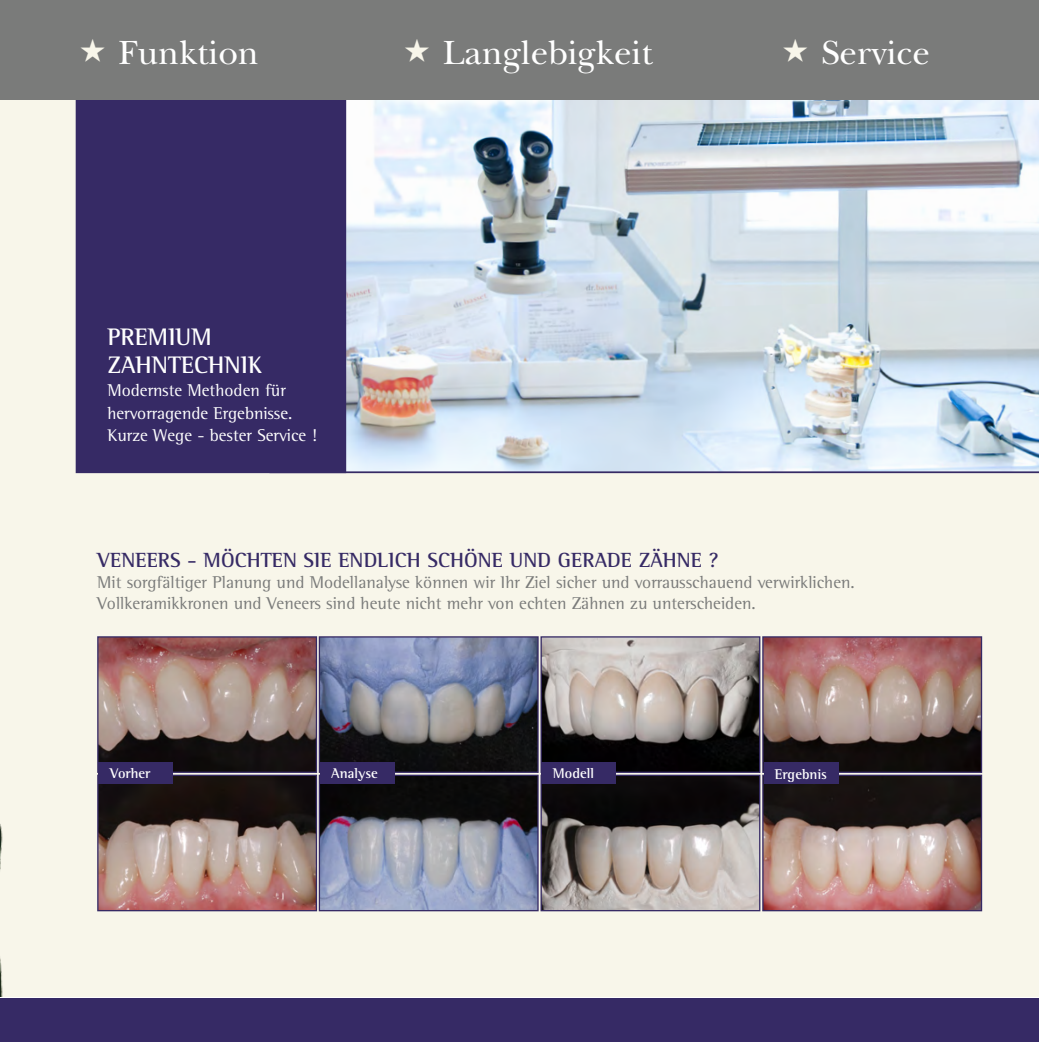
<style>
.page{position:relative;width:1039px;height:1042px;background:#fff}
.page>*{position:absolute;margin:0;border:0;box-sizing:border-box;transform-origin:0 0}
.t1{font:35px "New Baskerville";color:#fff}
.t2{font:700 24.5px/28px "Rotis Semi Serif Std";color:#fff}
.t3{font:700 21px "Rotis Semi Serif Std";color:#362a65}
.t4{font:17.5px/21px "Rotis Semi Serif Std";color:#7a7b7a}
.t5{font:17.5px/22.8px "Rotis Semi Serif Std";color:#fff}
.t6{font:700 14.35px "Rotis Semi Serif Std";color:#fff}
</style>
<div class="page">
<div style="left:0;top:62px;width:1038px;height:934px;background:#f8f6ea"></div>
<svg style="left:346px;top:99px;width:692px;height:374px;background:#ccd6e0"></svg>
<div style="left:77px;top:95px;width:268px;height:377px;background:#362a65"></div>
<div style="left:76px;top:94px;width:270px;height:379px;border:2px solid #362a65"></div>
<div style="left:0;top:0;width:1038px;height:99px;background:#7a7b7a"></div>
<div style="left:0;top:998px;width:1038px;height:44px;background:#362a65"></div>
<img style="left:0;top:824px;width:3px;height:172px">
<img style="left:97px;top:636px;width:885px;height:276px">
<div style="left:99px;top:762px;width:74px;height:22px;background:#362a65"></div>
<div style="left:320px;top:762px;width:74px;height:22px;background:#362a65"></div>
<div style="left:542px;top:762px;width:74px;height:22px;background:#362a65"></div>
<div style="left:763px;top:763px;width:75px;height:21px;background:#362a65"></div>
<h1 class="t1" style="left:119px;top:32px;width:141px">Funktion</h1>
<h1 class="t1" style="left:443px;top:32px;width:211px">Langlebigkeit</h1>
<h1 class="t1" style="left:821px;top:32px;width:110px">Service</h1>
<h2 class="t2" style="left:107px;top:323px;width:156px">PREMIUM<br>ZAHNTECHNIK</h2>
<p class="t5" style="left:107px;top:379px;width:211px">Modernste Methoden für hervorragende Ergebnisse.<br>Kurze Wege - bester Service !</p>
<p class="t3" style="left:97px;top:547px;width:622px">VENEERS - MÖCHTEN SIE ENDLICH SCHÖNE UND GERADE ZÄHNE ?</p>
<p class="t4" style="left:97px;top:572px;width:759px">Mit sorgfältiger Planung und Modellanalyse können wir Ihr Ziel sicher und vorrausschauend verwirklichen.<br>Vollkeramikkronen und Veneers sind heute nicht mehr von echten Zähnen zu unterscheiden.</p>
<p class="t6" style="left:110px;top:765px;width:42px">Vorher</p>
<p class="t6" style="left:331px;top:765px;width:48px">Analyse</p>
<p class="t6" style="left:553px;top:765px;width:43px">Modell</p>
<p class="t6" style="left:774px;top:765px;width:54px">Ergebnis</p>
</div>
